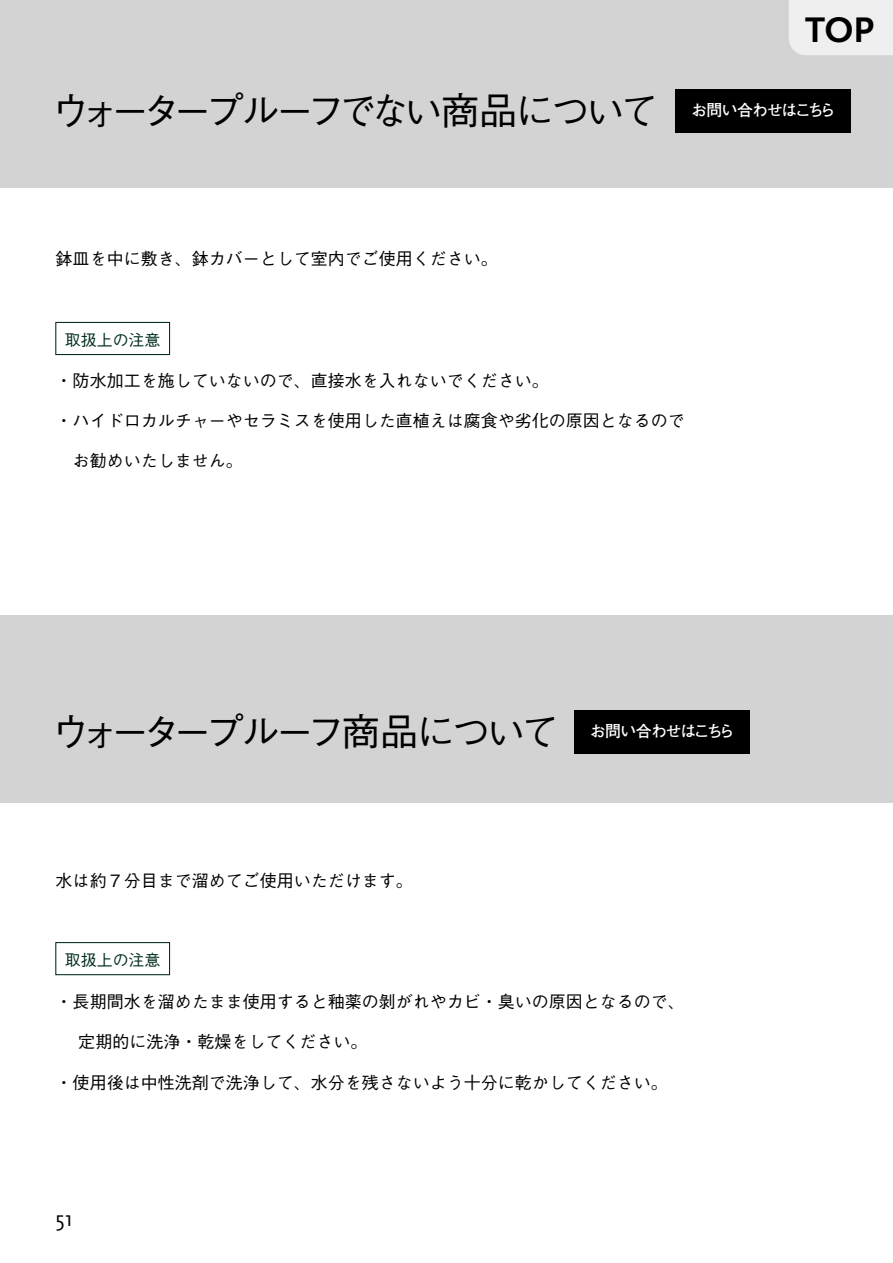
<style>
.page{position:relative;width:893px;height:1263px;background:#fff}
.page>*{position:absolute;margin:0;border:0;box-sizing:border-box;transform-origin:0 0}
.t1{font:500 38.25px "Gothic BBB Pr 6";letter-spacing:-.14em;color:#000}
.t2{font:500 38.25px "Gothic BBB Pr 6";letter-spacing:-.11em;color:#000}
.t3{font:700 37.2px "Scala Sans Pro";color:#000}
.t4{font:22.35px "Scala Sans Pro";color:#000}
.t5{font:500 16.95px "Gothic BBB Pr 6 N";color:#000}
.t6{font:700 15.9px "Futo Go B101 Pro";letter-spacing:-.065em;color:#fff}
.t7{font:500 15.9px "Gothic BBB Pr 6 N";color:#002d20}
</style>
<div class="page">
<div style="left:0;top:0;width:893px;height:187px;background:#d3d3d4"></div>
<div style="left:0;top:616px;width:893px;height:187px;background:#d3d3d4"></div>
<div style="left:789px;top:0;width:104px;height:55px;background:#efefef"></div>
<div style="left:55px;top:942px;width:115px;height:33px;border:1px solid #002d20"></div>
<div style="left:55px;top:322px;width:115px;height:33px;border:1px solid #002d20"></div>
<div style="left:675px;top:89px;width:175px;height:44px;background:#000"></div>
<div style="left:574px;top:710px;width:175px;height:43px;background:#000"></div>
<h1 class="t1" style="left:51px;top:80px;width:609px">ウォータープルーフでない商品について</h1>
<h2 class="t3" style="left:805px;top:8px;width:70px">TOP</h2>
<p class="t6" style="left:691px;top:98px;width:147px">お問い合わせはこちら</p>
<p class="t5" style="left:56px;top:245px;width:444px">鉢皿を中に敷き、鉢カバーとして室内でご使用ください。</p>
<p class="t7" style="left:65px;top:327px;width:97px">取扱上の注意</p>
<p class="t5" style="left:56px;top:367px;width:495px">・防水加工を施していないので、直接水を入れないでください。</p>
<p class="t5" style="left:56px;top:407px;width:631px">・ハイドロカルチャーやセラミスを使用した直植えは腐食や劣化の原因となるので</p>
<p class="t5" style="left:56px;top:447px;width:189px">　お勧めいたしません。</p>
<h1 class="t2" style="left:51px;top:701px;width:509px">ウォータープルーフ商品について</h1>
<p class="t6" style="left:590px;top:718px;width:147px">お問い合わせはこちら</p>
<p class="t5" style="left:56px;top:867px;width:359px">水は約７分目まで溜めてご使用いただけます。</p>
<p class="t7" style="left:65px;top:947px;width:97px">取扱上の注意</p>
<p class="t5" style="left:56px;top:988px;width:631px">・長期間水を溜めたまま使用すると釉薬の剝がれやカビ・臭いの原因となるので、</p>
<p class="t5" style="left:56px;top:1028px;width:313px">　 定期的に洗浄・乾燥をしてください。</p>
<p class="t5" style="left:56px;top:1069px;width:614px">・使用後は中性洗剤で洗浄して、水分を残さないよう十分に乾かしてください。</p>
<h3 class="t4" style="left:55px;top:1206px;width:19px">51</h3>
</div>
